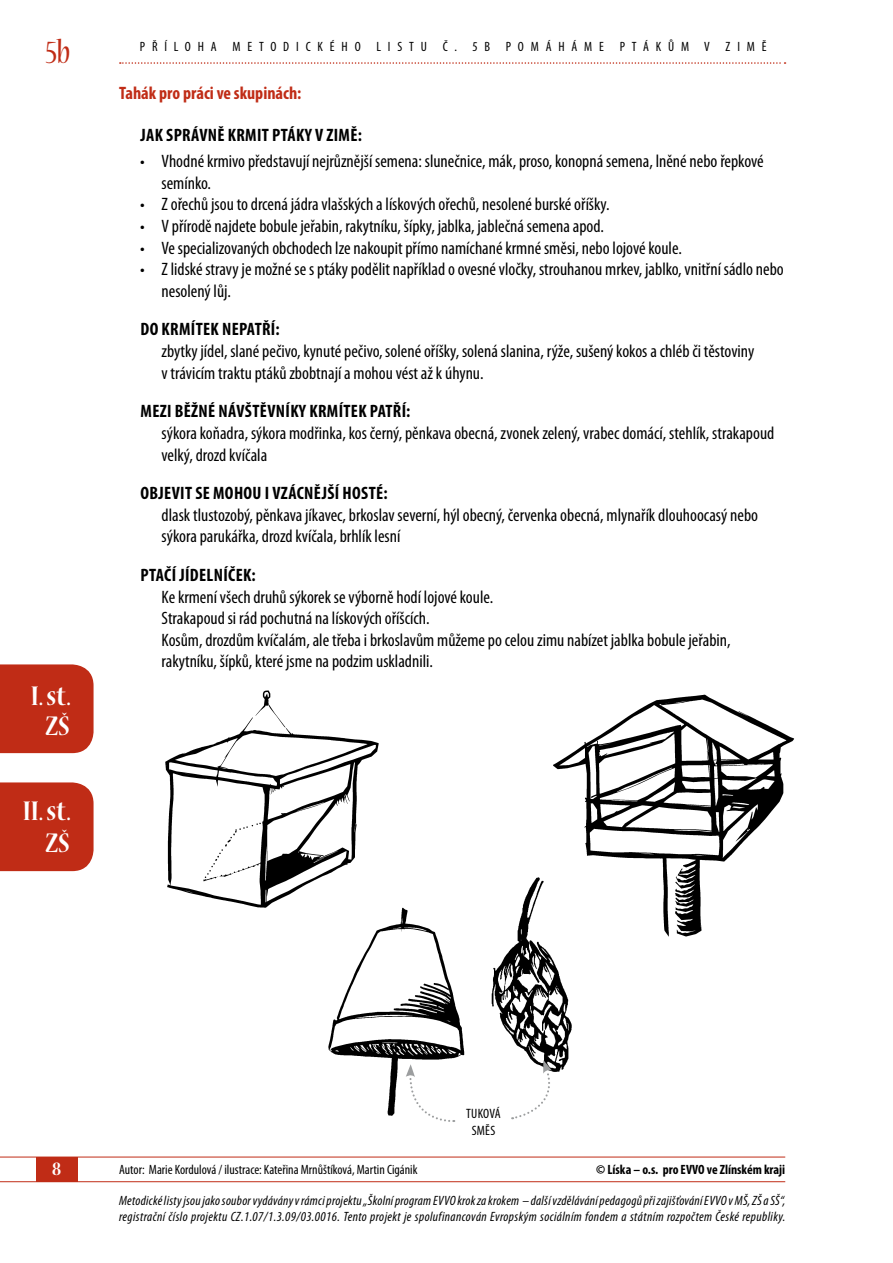
<style>
.page{position:relative;width:893px;height:1263px;background:#fff}
.page>*{position:absolute;margin:0;border:0;box-sizing:border-box;transform-origin:0 0}
.t1{font:condensed 36px "Nueva Std";color:#c02c16}
.t2{font:700 condensed 30px/30px "Nueva Std";color:#fff;text-align:center}
.t3{font:700 condensed 21px "Nueva Std";color:#fff}
.t4{font:condensed 18px/21.6px "Myriad Pro";color:#000}
.t5{font:700 condensed 18px "Myriad Pro";letter-spacing:.02em;color:#000}
.t6{font:700 condensed 18px "Myriad Pro";color:#c02c16}
.t7{font:condensed 13.65px/16.4px "Myriad Pro";letter-spacing:.02em;color:#000;text-align:center}
.t8{font:italic condensed 13.5px/16.2px "Myriad Pro";letter-spacing:.02em;color:#000}
.t9{font:condensed 13.5px "Myriad Pro";color:#000}
.t10{font:condensed 13.5px "Myriad Pro";letter-spacing:.51em;color:#000}
.t11{font:700 condensed 13.5px "Myriad Pro";color:#000}
</style>
<div class="page">
<div style="left:0;top:664px;width:94px;height:89px;background:#c02c16"></div>
<div style="left:0;top:782px;width:94px;height:89px;background:#c02c16"></div>
<hr style="left:0;top:1181px;width:785px;height:1px;background:#c02c16">
<hr style="left:0;top:1157px;width:785px;height:1px;background:#c02c16">
<div style="left:36px;top:1157px;width:41px;height:24px;background:#c02c16"></div>
<svg style="left:120px;top:62px;width:665px;height:2px"></svg>
<img style="left:165px;top:690px;width:214px;height:218px">
<img style="left:553px;top:694px;width:242px;height:243px">
<img style="left:317px;top:903px;width:148px;height:219px">
<img style="left:491px;top:871px;width:98px;height:201px">
<svg style="left:406px;top:1064px;width:48px;height:58px"></svg>
<svg style="left:512px;top:1060px;width:45px;height:60px"></svg>
<h1 class="t1" style="left:45px;top:36px;width:27px">5b</h1>
<p class="t10" style="left:140px;top:38px;width:628px">příloha metodického listu č. 5b pomáháme ptákům v zimě</p>
<p class="t6" style="left:119px;top:81px;width:184px">TAHÁK PRO PRÁCI VE SKUPINÁCH:</p>
<p class="t5" style="left:140px;top:124px;width:223px">JAK SPRÁVNĚ KRMIT PTÁKY V ZIMĚ:</p>
<p class="t4" style="left:162px;top:150px;width:604px;text-indent:-21px">• Vhodné krmivo představují nejrůznější semena: slunečnice, mák, proso, konopná semena, lněné nebo řepkové semínko.</p>
<p class="t4" style="left:140px;top:193px;width:471px">• Z ořechů jsou to drcená jádra vlašských a lískových ořechů, nesolené burské oříšky.</p>
<p class="t4" style="left:140px;top:215px;width:465px">• V přírodě najdete bobule jeřabin, rakytníku, šípky, jablka, jablečná semena apod.</p>
<p class="t4" style="left:140px;top:237px;width:543px">• Ve specializovaných obchodech lze nakoupit přímo namíchané krmné směsi, nebo lojové koule.</p>
<p class="t4" style="left:162px;top:258px;width:624px;text-indent:-21px">• Z lidské stravy je možné se s ptáky podělit například o ovesné vločky, strouhanou mrkev, jablko, vnitřní sádlo nebo nesolený lůj.</p>
<p class="t5" style="left:140px;top:318px;width:141px">DO KRMÍTEK NEPATŘÍ:</p>
<p class="t4" style="left:162px;top:340px;width:594px">zbytky jídel, slané pečivo, kynuté pečivo, solené oříšky, solená slanina, rýže, sušený kokos a chléb či těstoviny v trávicím traktu ptáků zbobtnají a mohou vést až k úhynu.</p>
<p class="t5" style="left:140px;top:400px;width:271px">MEZI BĚŽNÉ NÁVŠTĚVNÍKY KRMÍTEK PATŘÍ:</p>
<p class="t4" style="left:162px;top:422px;width:614px">sýkora koňadra, sýkora modřinka, kos černý, pěnkava obecná, zvonek zelený, vrabec domácí, stehlík, strakapoud velký, drozd kvíčala</p>
<p class="t5" style="left:140px;top:482px;width:249px">OBJEVIT SE MOHOU I VZÁCNĚJŠÍ HOSTÉ:</p>
<p class="t4" style="left:162px;top:504px;width:598px">dlask tlustozobý, pěnkava jíkavec, brkoslav severní, hýl obecný, červenka obecná, mlynařík dlouhoocasý nebo sýkora parukářka, drozd kvíčala, brhlík lesní</p>
<p class="t5" style="left:140px;top:564px;width:117px">PTAČÍ JÍDELNÍČEK:</p>
<p class="t4" style="left:162px;top:586px;width:570px">Ke krmení všech druhů sýkorek se výborně hodí lojové koule.<br>Strakapoud si rád pochutná na lískových oříšcích.<br>Kosům, drozdům kvíčalám, ale třeba i brkoslavům můžeme po celou zimu nabízet jablka bobule jeřabin, rakytníku, šípků, které jsme na podzim uskladnili.</p>
<h2 class="t2" style="left:31px;top:682px;width:42px">I. st.<br>ZŠ</h2>
<h2 class="t2" style="left:23px;top:796px;width:50px;line-height:32.4px;text-align:right">II. st.<br>ZŠ</h2>
<p class="t7" style="left:466px;top:1105px;width:36px">tuková směs</p>
<p class="t3" style="left:52px;top:1159px;width:11px">8</p>
<p class="t9" style="left:119px;top:1161px;width:300px">Autor: Marie Kordulová / ilustrace: Kateřina Mrnůštíková, Martin Cigánik</p>
<p class="t11" style="left:596px;top:1161px;width:191px">© LÍSKA – O.S. PRO EVVO VE ZLÍNSKÉM KRAJI</p>
<p class="t8" style="left:119px;top:1192px;width:668px">Metodické listy jsou jako soubor vydávány v rámci projektu „Školní program EVVO krok za krokem – další vzdělávání pedagogů při zajišťování EVVO v MŠ, ZŠ a SŠ“, registrační číslo projektu CZ.1.07/1.3.09/03.0016. Tento projekt je spolufinancován Evropským sociálním fondem a státním rozpočtem České republiky.</p>
</div>
